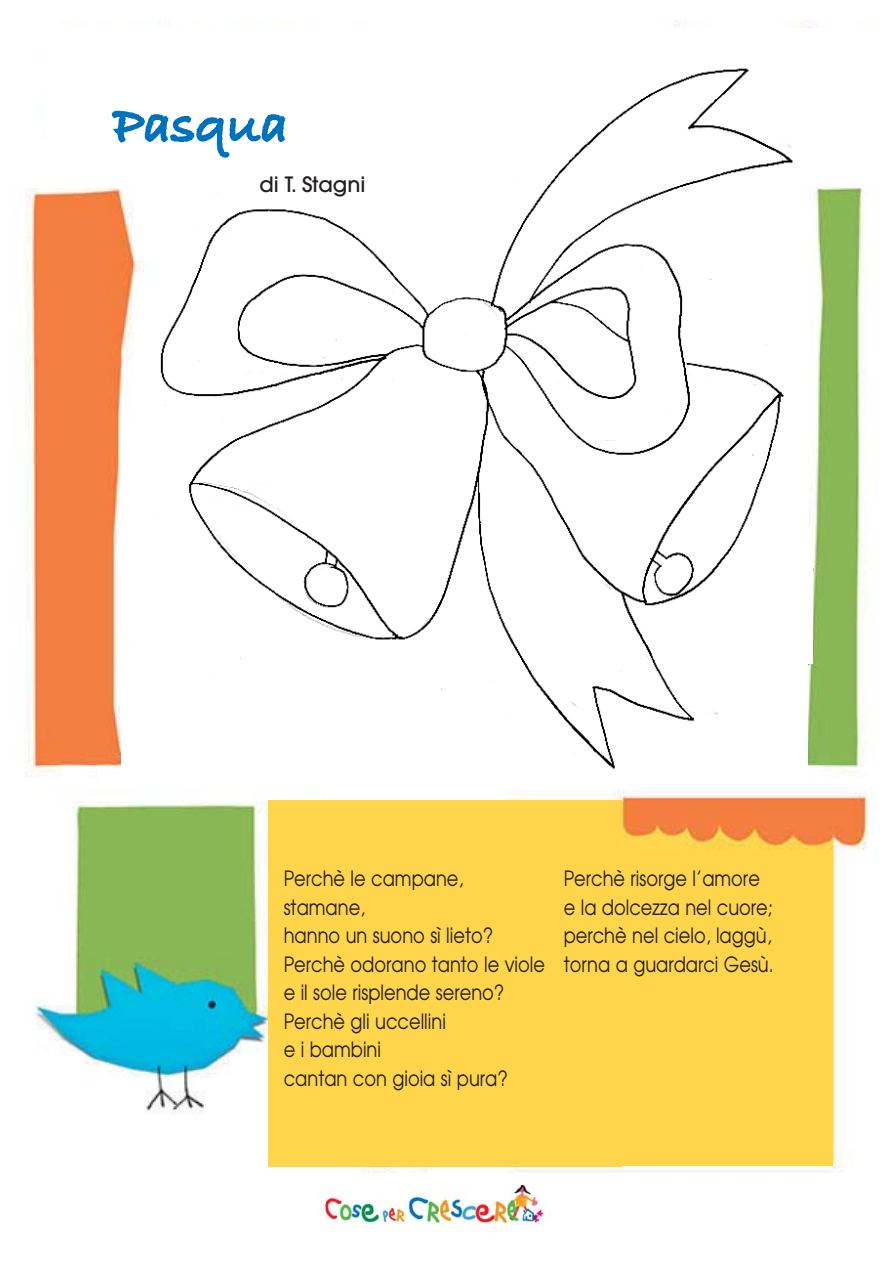
<style>
.page{position:relative;width:893px;height:1263px;background:#fff}
.page>*{position:absolute;margin:0;border:0;box-sizing:border-box;transform-origin:0 0}
.t1{font:700 54px "Bradley Hand ITCTT";letter-spacing:-.005em;color:#0071bc}
.t2{font:21px/28.5px "Avant Garde";color:#231f20;scale:.85 1}
.t3{font:500 21px "Avant Garde";color:#231f20}
</style>
<div class="page">
<img style="left:25px;top:20px;width:844px;height:1153px">
<div style="left:46px;top:29px;width:847px;height:139px;background:#fff"></div>
<div style="left:269px;top:800px;width:353px;height:366px;background:#ffd64b"></div>
<div style="left:606px;top:850px;width:227px;height:315px;background:#ffd64b"></div>
<img style="left:320px;top:1184px;width:225px;height:41px">
<img style="left:115px;top:68px;width:692px;height:718px">
<div style="left:795px;top:527px;width:17px;height:137px;background:#fff"></div>
<h1 class="t1" style="left:113px;top:105px;width:177px">Pasqua</h1>
<p class="t3" style="left:259px;top:176px;width:108px">di T. Stagni</p>
<p class="t2" style="left:284px;top:866px;width:309px">Perchè le campane, stamane,<br>hanno un suono sì lieto?<br>Perchè odorano tanto le viole e il sole risplende sereno?<br>Perchè gli uccellini<br>e i bambini<br>cantan con gioia sì pura?</p>
<p class="t2" style="left:564px;top:866px;width:249px">Perchè risorge l’amore e la dolcezza nel cuore; perchè nel cielo, laggù, torna a guardarci Gesù.</p>
</div>
